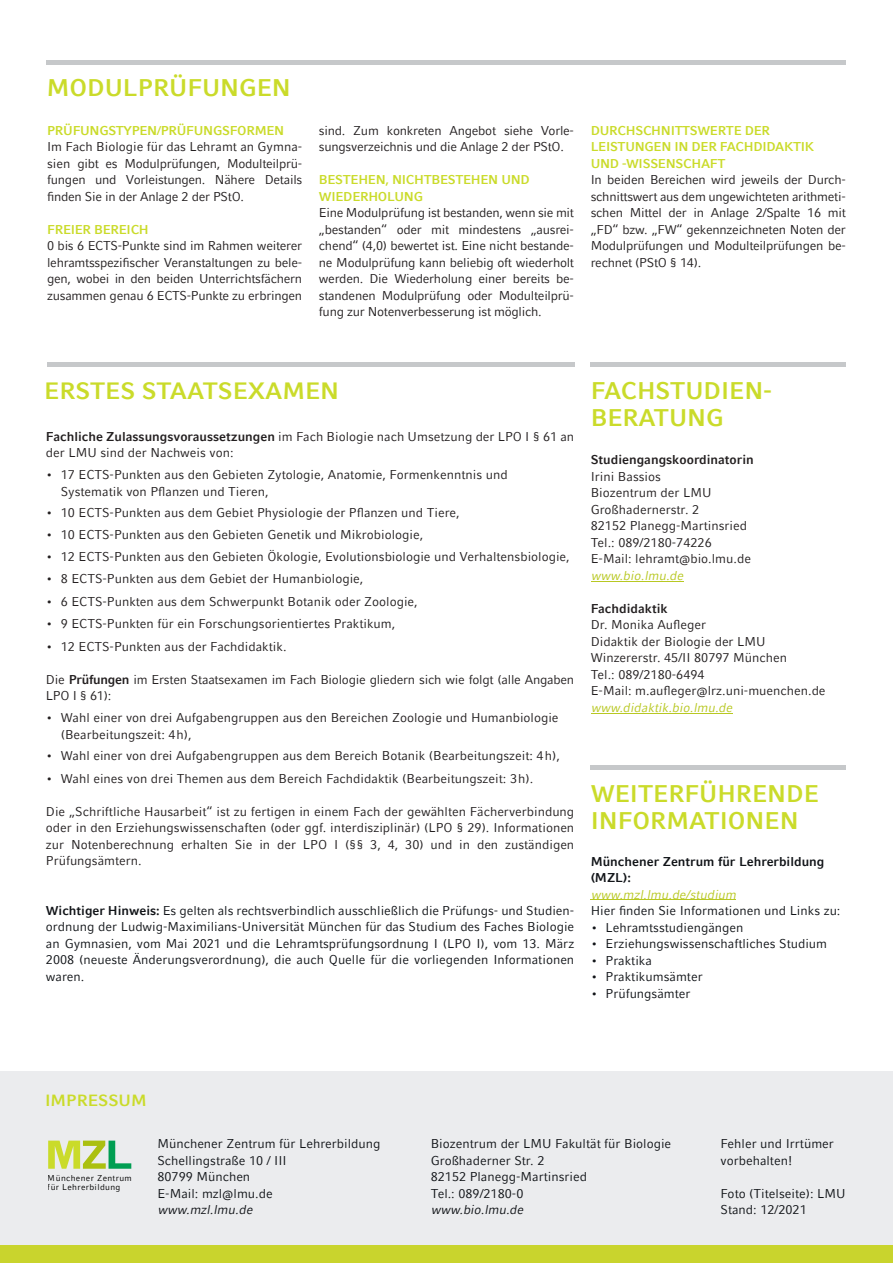
<style>
.page{position:relative;width:893px;height:1263px;background:#fff}
.page>*{position:absolute;margin:0;border:0;box-sizing:border-box;transform-origin:0 0}
.t1{font:700 24px/27px "LMU Compatil Fact";color:#cadb2a}
.t2{font:700 23.55px "LMU Compatil Fact";color:#cadb2a}
.t3{font:700 16.2px "LMU Compatil Fact";color:#cadb2a}
.t4{font:12.75px/16.5px "LMU Compatil Fact";color:#231f20}
.t5{font:12.75px/16.5px "LMU Compatil Fact";color:#111418}
.t6{font:12.75px/16.5px "LMU Compatil Fact";letter-spacing:-.02em;color:#231f20}
.t7{font:700 12.75px/16.5px "LMU Compatil Fact";letter-spacing:-.02em;color:#cadb2a}
.t8{font:italic 12.75px "LMU Compatil Fact";color:#b8c822}
.t9{font:700 12.75px/16.5px "LMU Compatil Fact";color:#111418}
.t10{font:700 12.75px "LMU Compatil Fact";color:#231f20}
.t11{font:italic 12.75px "LMU Compatil Fact";color:#111418}
.t12{font:8.4px/9.4px "LMU Compatil Fact";letter-spacing:.04em;color:#000}
.s1{font-weight:700}
</style>
<div class="page">
<div style="left:0;top:1071px;width:893px;height:192px;background:#ebecee"></div>
<div style="left:0;top:1245px;width:893px;height:18px;background:#c9d42d"></div>
<svg style="left:48px;top:1140px;width:83px;height:29px"></svg>
<hr style="left:591px;top:581px;width:93px;height:1px;background:#b8c822">
<hr style="left:591px;top:713px;width:141px;height:1px;background:#b8c822">
<hr style="left:591px;top:362px;width:255px;height:4px;background:#c6c8ca">
<hr style="left:47px;top:362px;width:527px;height:4px;background:#c6c8ca">
<div style="left:591px;top:765px;width:255px;height:5px;background:#c6c8ca"></div>
<hr style="left:591px;top:900px;width:145px;height:1px;background:#b8c822">
<div style="left:47px;top:60px;width:799px;height:5px;background:#c6c8ca"></div>
<h1 class="t1" style="left:47px;top:77px;width:246px">MODULPRÜFUNGEN</h1>
<p class="t7" style="left:47px;top:123px;width:239px">PRÜFUNGSTYPEN/PRÜFUNGSFORMEN</p>
<p class="t4" style="left:47px;top:139px;width:257px;text-align:justify">Im Fach Biologie für das Lehramt an Gymna&shy;sien gibt es Modulprüfungen, Modulteilprü&shy;fungen und Vorleistungen. Nähere Details finden Sie in der Anlage 2 der PStO.</p>
<p class="t7" style="left:47px;top:222px;width:103px">FREIER BEREICH</p>
<p class="t4" style="left:47px;top:238px;width:257px;text-align:justify">0 bis 6 ECTS-Punkte sind im Rahmen weiterer lehramtsspezifischer Veranstaltungen zu bele&shy;gen, wobei in den beiden Unterrichtsfächern zusammen genau 6 ECTS-Punkte zu erbringen</p>
<p class="t6" style="left:319px;top:123px;width:257px">sind. Zum konkreten Angebot siehe Vorle&shy;sungsverzeichnis und die Anlage 2 der PStO.</p>
<p class="t7" style="left:319px;top:172px;width:212px">BESTEHEN, NICHTBESTEHEN UND<br>WIEDERHOLUNG</p>
<p class="t4" style="left:319px;top:205px;width:257px;text-align:justify">Eine Modulprüfung ist bestanden, wenn sie mit „bestanden“ oder mit mindestens „ausrei&shy;chend“ (4,0) bewertet ist. Eine nicht bestande&shy;ne Modulprüfung kann beliebig oft wiederholt werden. Die Wiederholung einer bereits be&shy;standenen Modulprüfung oder Modulteilprü&shy;fung zur Notenverbesserung ist möglich.</p>
<p class="t7" style="left:591px;top:123px;width:225px">DURCHSCHNITTSWERTE DER<br>LEISTUNGEN IN DER FACHDIDAKTIK<br>UND -WISSENSCHAFT</p>
<p class="t4" style="left:591px;top:172px;width:257px;text-align:justify">In beiden Bereichen wird jeweils der Durch&shy;schnittswert aus dem ungewichteten arithmeti&shy;schen Mittel der in Anlage 2/Spalte 16 mit „FD“ bzw. „FW“ gekennzeichneten Noten der Modulprüfungen und Modulteilprüfungen be&shy;rechnet (PStO § 14).</p>
<h2 class="t2" style="left:44px;top:381px;width:296px">ERSTES STAATSEXAMEN</h2>
<p class="t4" style="left:46px;top:429px;width:530px"><span class="s1">Fachliche Zulassungsvoraussetzungen</span> im Fach Biologie nach Umsetzung der LPO I § 61 an der LMU sind der Nachweis von:</p>
<p class="t4" style="left:61px;top:467px;width:448px;text-indent:-15px">• 17 ECTS-Punkten aus den Gebieten Zytologie, Anatomie, Formenkenntnis und<br>Systematik von Pflanzen und Tieren,</p>
<p class="t4" style="left:46px;top:506px;width:415px">• 10 ECTS-Punkten aus dem Gebiet Physiologie der Pflanzen und Tiere,</p>
<p class="t4" style="left:46px;top:527px;width:379px">• 10 ECTS-Punkten aus den Gebieten Genetik und Mikrobiologie,</p>
<p class="t4" style="left:46px;top:549px;width:525px">• 12 ECTS-Punkten aus den Gebieten Ökologie, Evolutionsbiologie und Verhaltensbiologie,</p>
<p class="t4" style="left:46px;top:572px;width:319px">• 8 ECTS-Punkten aus dem Gebiet der Humanbiologie,</p>
<p class="t4" style="left:46px;top:594px;width:373px">• 6 ECTS-Punkten aus dem Schwerpunkt Botanik oder Zoologie,</p>
<p class="t4" style="left:46px;top:617px;width:351px">• 9 ECTS-Punkten für ein Forschungsorientiertes Praktikum,</p>
<p class="t4" style="left:46px;top:639px;width:242px">• 12 ECTS-Punkten aus der Fachdidaktik.</p>
<p class="t6" style="left:46px;top:672px;width:530px">Die <span class="s1">Prüfungen</span> im Ersten Staatsexamen im Fach Biologie gliedern sich wie folgt (alle Angaben<br>LPO I § 61):</p>
<p class="t4" style="left:61px;top:710px;width:499px;text-indent:-15px">• Wahl einer von drei Aufgabengruppen aus den Bereichen Zoologie und Humanbiologie (Bearbeitungszeit: 4h),</p>
<p class="t4" style="left:46px;top:749px;width:515px">• Wahl einer von drei Aufgabengruppen aus dem Bereich Botanik (Bearbeitungszeit: 4h),</p>
<p class="t4" style="left:46px;top:771px;width:489px">• Wahl eines von drei Themen aus dem Bereich Fachdidaktik (Bearbeitungszeit: 3h).</p>
<p class="t4" style="left:46px;top:804px;width:530px;text-align:justify">Die „Schriftliche Hausarbeit“ ist zu fertigen in einem Fach der gewählten Fächerverbindung oder in den Erziehungswissenschaften (oder ggf. interdisziplinär) (LPO § 29). Informationen zur Notenberechnung erhalten Sie in der LPO I (§§ 3, 4, 30) und in den zuständigen Prüfungsämtern.</p>
<p class="t5" style="left:46px;top:903px;width:530px;text-align:justify"><span class="s1">Wichtiger Hinweis:</span> Es gelten als rechtsverbindlich ausschließlich die Prüfungs- und Studien&shy;ordnung der Ludwig-Maximilians-Universität München für das Studium des Faches Biologie an Gymnasien, vom Mai 2021 und die Lehramtsprüfungsordnung I (LPO I), vom 13. März 2008 (neueste Änderungsverordnung), die auch Quelle für die vorliegenden Informationen waren.</p>
<h1 class="t1" style="left:591px;top:379px;width:182px">FACHSTUDIEN-<br>BERATUNG</h1>
<p class="t10" style="left:591px;top:455px;width:165px">Studiengangskoordinatorin</p>
<p class="t4" style="left:591px;top:469px;width:162px">Irini Bassios<br>Biozentrum der LMU<br>Großhadernerstr. 2<br>82152 Planegg-Martinsried<br>Tel.: 089/2180-74226<br>E-Mail: lehramt@bio.lmu.de</p>
<p class="t8" style="left:591px;top:570px;width:94px">www.bio.lmu.de</p>
<p class="t10" style="left:591px;top:603px;width:79px">Fachdidaktik</p>
<p class="t4" style="left:591px;top:618px;width:236px">Dr. Monika Aufleger<br>Didaktik der Biologie der LMU<br>Winzererstr. 45/II 80797 München<br>Tel.: 089/2180-6494<br>E-Mail: m.aufleger@lrz.uni-muenchen.de</p>
<p class="t8" style="left:591px;top:702px;width:143px">www.didaktik.bio.lmu.de</p>
<h1 class="t1" style="left:591px;top:782px;width:230px">WEITERFÜHRENDE<br>INFORMATIONEN</h1>
<p class="t9" style="left:591px;top:854px;width:235px">Münchener Zentrum für Lehrerbildung (MZL):</p>
<p class="t8" style="left:591px;top:889px;width:147px">www.mzl.lmu.de/studium</p>
<p class="t5" style="left:591px;top:903px;width:251px">Hier finden Sie Informationen und Links zu:</p>
<p class="t5" style="left:591px;top:920px;width:154px">• Lehramtsstudiengängen</p>
<p class="t5" style="left:591px;top:936px;width:238px">• Erziehungswissenschaftliches Studium</p>
<p class="t5" style="left:591px;top:953px;width:63px">• Praktika</p>
<p class="t5" style="left:591px;top:969px;width:113px">• Praktikumsämter</p>
<p class="t5" style="left:591px;top:986px;width:101px">• Prüfungsämter</p>
<p class="t3" style="left:45px;top:1094px;width:103px">IMPRESSUM</p>
<p class="t12" style="left:48px;top:1174px;width:86px">Münchener Zentrum für Lehrerbildung</p>
<p class="t5" style="left:157px;top:1137px;width:225px">Münchener Zentrum für Lehrerbildung<br>Schellingstraße 10 / III<br>80799 München<br>E-Mail: mzl@lmu.de</p>
<p class="t11" style="left:157px;top:1205px;width:97px">www.mzl.lmu.de</p>
<p class="t5" style="left:431px;top:1137px;width:242px">Biozentrum der LMU Fakultät für Biologie<br>Großhaderner Str. 2<br>82152 Planegg-Martinsried<br>Tel.: 089/2180-0</p>
<p class="t11" style="left:431px;top:1205px;width:94px">www.bio.lmu.de</p>
<p class="t5" style="left:720px;top:1137px;width:115px">Fehler und Irrtümer vorbehalten!</p>
<p class="t5" style="left:720px;top:1186px;width:126px">Foto (Titelseite): LMU<br>Stand: 12/2021</p>
</div>
